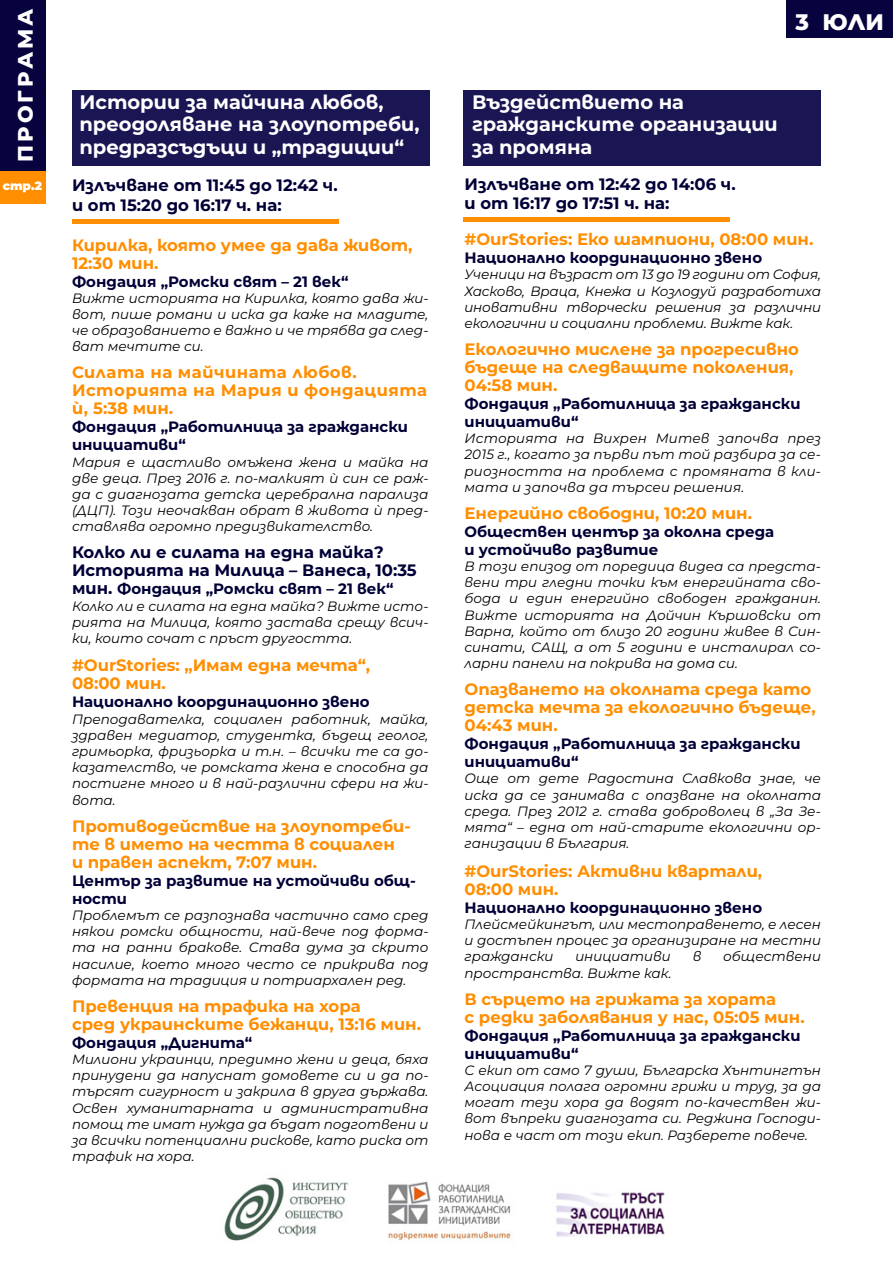
<style>
.page{position:relative;width:893px;height:1263px;background:#fff}
.page>*{position:absolute;margin:0;border:0;box-sizing:border-box;transform-origin:0 0}
.t1{font:800 22.5px "Montserrat";color:#fff}
.t2{font:800 21px "Montserrat";letter-spacing:.15em;color:#fff}
.t3{font:700 19.5px/22.5px "Montserrat";color:#fff}
.t4{font:700 16.5px/18px "Montserrat";color:#ff8e00}
.t5{font:700 16.5px/19.5px "Montserrat";color:#000037}
.t6{font:700 16.5px/18px "Montserrat";letter-spacing:.03em;color:#ff8e00}
.t7{font:700 15px/18px "Montserrat";color:#000037}
.t8{font:italic 13.5px/16.2px "Montserrat";color:#000;text-align:justify}
.t9{font:900 12px "Montserrat";color:#fff}
.s1{font-size:16.5px}
</style>
<div class="page">
<div style="left:463px;top:90px;width:358px;height:75px;background:#1a1654"></div>
<div style="left:72px;top:90px;width:358px;height:75px;background:#1a1654"></div>
<div style="left:72px;top:219px;width:267px;height:5px;background:#ff8e00"></div>
<hr style="left:463px;top:217px;width:267px;height:4px;background:#ff8e00">
<img style="left:224px;top:1177px;width:124px;height:64px">
<img style="left:388px;top:1181px;width:123px;height:59px">
<img style="left:556px;top:1192px;width:109px;height:45px">
<div style="left:786px;top:0;width:107px;height:38px;background:#06033f"></div>
<div style="left:0;top:170px;width:45px;height:34px;background:#ff8e00"></div>
<div style="left:0;top:0;width:45px;height:171px;background:#06033f"></div>
<h2 class="t2" style="left:10px;top:162px;width:155px;rotate:-90deg">ПРОГРАМА</h2>
<p class="t9" style="left:3px;top:177px;width:41px">стр.2</p>
<h3 class="t3" style="left:80px;top:90px;width:342px">Истории за майчина любов, преодоляване на злоупотреби, предразсъдъци и „традиции“</h3>
<p class="t5" style="left:72px;top:175px;width:267px">Излъчване от 11:45 до 12:42 ч. и от 15:20 до 16:17 ч. на:</p>
<p class="t4" style="left:72px;top:235px;width:342px">Кирилка, която умее да дава живот,<br>12:30 мин.</p>
<p class="t7" style="left:72px;top:271px;width:278px">Фондация „Ромски свят – 21 век“</p>
<p class="t8" style="left:72px;top:289px;width:358px">Вижте историята на Кирилка, която дава жи&shy;вот, пише романи и иска да каже на младите, че образованието е важно и че трябва да след&shy;ват мечтите си.</p>
<p class="t6" style="left:72px;top:363px;width:357px">Силата на майчината любов.<br>Историята на Мария и фондацията ѝ, 5:38 мин.</p>
<p class="t7" style="left:72px;top:417px;width:338px">Фондация „Работилница за граждански инициативи“</p>
<p class="t8" style="left:72px;top:453px;width:358px">Мария е щастливо омъжена жена и майка на две деца. През 2016 г. по-малкият ѝ син се раж&shy;да с диагнозата детска церебрална парализа (ДЦП). Този неочакван обрат в живота ѝ пред&shy;ставлява огромно предизвикателство.</p>
<p class="t5" style="left:72px;top:543px;width:346px;line-height:18px">Колко ли е силата на една майка?<br>Историята на Милица – Ванеса, 10:35</p>
<p class="t7" style="left:72px;top:579px;width:323px"><span class="s1">мин.</span> Фондация „Ромски свят – 21 век“</p>
<p class="t8" style="left:72px;top:597px;width:358px">Колко ли е силата на една майка? Вижте исто&shy;рията на Милица, която застава срещу всич&shy;ки, които сочат с пръст другостта.</p>
<p class="t4" style="left:72px;top:656px;width:299px">#OurStories: „Имам една мечта“,<br>08:00 мин.</p>
<p class="t7" style="left:72px;top:692px;width:299px">Национално координационнo звено</p>
<p class="t8" style="left:72px;top:710px;width:358px">Преподавателка, социален работник, майка, здравен медиатор, студентка, бъдещ геолог, гримьорка, фризьорка и т.н. – всички те са до&shy;казателство, че ромската жена е способна да постигне много и в най-различни сфери на жи&shy;вота.</p>
<p class="t4" style="left:72px;top:816px;width:340px">Противодействие на злоупотреби&shy;те в името на честта в социален<br>и правен аспект, 7:07 мин.</p>
<p class="t7" style="left:72px;top:871px;width:345px">Център за развитие на устойчиви общ&shy;ности</p>
<p class="t8" style="left:72px;top:907px;width:358px">Проблемът се разпознава частично само сред някои ромски общности, най-вече под форма&shy;та на ранни бракове. Става дума за скрито насилие, което много често се прикрива под формата на традиция и потриархален ред.</p>
<p class="t4" style="left:72px;top:996px;width:351px">Превенция на трафика на хора<br>сред украинските бежанци, 13:16 мин.</p>
<p class="t7" style="left:72px;top:1033px;width:182px">Фондация „Дигнита“</p>
<p class="t8" style="left:72px;top:1051px;width:358px">Милиони украинци, предимно жени и деца, бяха принудени да напуснат домовете си и да по&shy;търсят сигурност и закрила в друга държава.<br>Освен хуманитарната и административна помощ те имат нужда да бъдат подготвени и за всички потенциални рискове, като риска от трафик на хора.</p>
<h1 class="t1" style="left:795px;top:5px;width:90px">3 ЮЛИ</h1>
<h3 class="t3" style="left:472px;top:90px;width:307px">Въздействието на гражданските организации за промяна</h3>
<p class="t5" style="left:464px;top:173px;width:273px">Излъчване от 12:42 до 14:06 ч. и от 16:17 до 17:51 ч. на:</p>
<p class="t4" style="left:464px;top:229px;width:350px">#OurStories: Еко шампиони, 08:00 мин.</p>
<p class="t7" style="left:464px;top:248px;width:299px">Национално координационнo звено</p>
<p class="t8" style="left:464px;top:266px;width:358px">Ученици на възраст от 13 до 19 години от София, Хасково, Враца, Кнежа и Козлодуй разработиха иновативни творчески решения за различни екологични и социални проблеми. Вижте как.</p>
<p class="t4" style="left:464px;top:339px;width:336px">Екологично мислене за прогресивно бъдеще на следващите поколения,<br>04:58 мин.</p>
<p class="t7" style="left:464px;top:394px;width:338px">Фондация „Работилница за граждански инициативи“</p>
<p class="t8" style="left:464px;top:430px;width:358px">Историята на Вихрен Митев започва през 2015 г., когато за първи път той разбира за се&shy;риозността на проблема с промяната в кли&shy;мата и започва да търсеи решения.</p>
<p class="t4" style="left:464px;top:503px;width:289px">Енергийно свободни, 10:20 мин.</p>
<p class="t7" style="left:464px;top:522px;width:311px">Обществен център за околна среда и устойчиво развитие</p>
<p class="t8" style="left:464px;top:558px;width:358px">В този епизод от поредица видеа са предста&shy;вени три гледни точки към енергийната сво&shy;бода и един енергийно свободен гражданин.<br>Вижте историята на Дойчин Кършовски от Варна, който от близо 20 години живее в Син&shy;синати, САЩ, а от 5 години е инсталирал со&shy;ларни панели на покрива на дома си.</p>
<p class="t4" style="left:464px;top:679px;width:353px">Опазването на околната среда като детска мечта за екологично бъдеще,<br>04:43 мин.</p>
<p class="t7" style="left:464px;top:734px;width:338px">Фондация „Работилница за граждански инициативи“</p>
<p class="t8" style="left:464px;top:770px;width:358px">Още от дете Радостина Славкова знае, че иска да се занимава с опазване на околната среда. През 2012 г. става доброволец в „За Зе&shy;мята“ – една от най-старите екологични ор&shy;ганизации в България.</p>
<p class="t4" style="left:464px;top:861px;width:299px">#OurStories: Активни квартали,<br>08:00 мин.</p>
<p class="t7" style="left:464px;top:898px;width:299px">Национално координационнo звено</p>
<p class="t8" style="left:464px;top:916px;width:358px">Плейсмейкингът, или местоправенето, е лесен и достъпен процес за организиране на местни граждански</p>
<p class="t8" style="left:575px;top:948px;width:97px">инициативи</p>
<p class="t8" style="left:693px;top:948px;width:10px">в</p>
<p class="t8" style="left:723px;top:948px;width:99px">обществени</p>
<p class="t8" style="left:464px;top:964px;width:209px">пространства. Вижте как.</p>
<p class="t4" style="left:464px;top:989px;width:342px">В сърцето на грижата за хората<br>с редки заболявания у нас, 05:05 мин.</p>
<p class="t7" style="left:464px;top:1025px;width:338px">Фондация „Работилница за граждански инициативи“</p>
<p class="t8" style="left:464px;top:1061px;width:358px">С екип от само 7 души, Българска Хънтингтън Асоциация полага огромни грижи и труд, за да могат тези хора да водят по-качествен жи&shy;вот въпреки диагнозата си. Реджина Господи&shy;нова е част от този екип. Разберете повече.</p>
</div>
